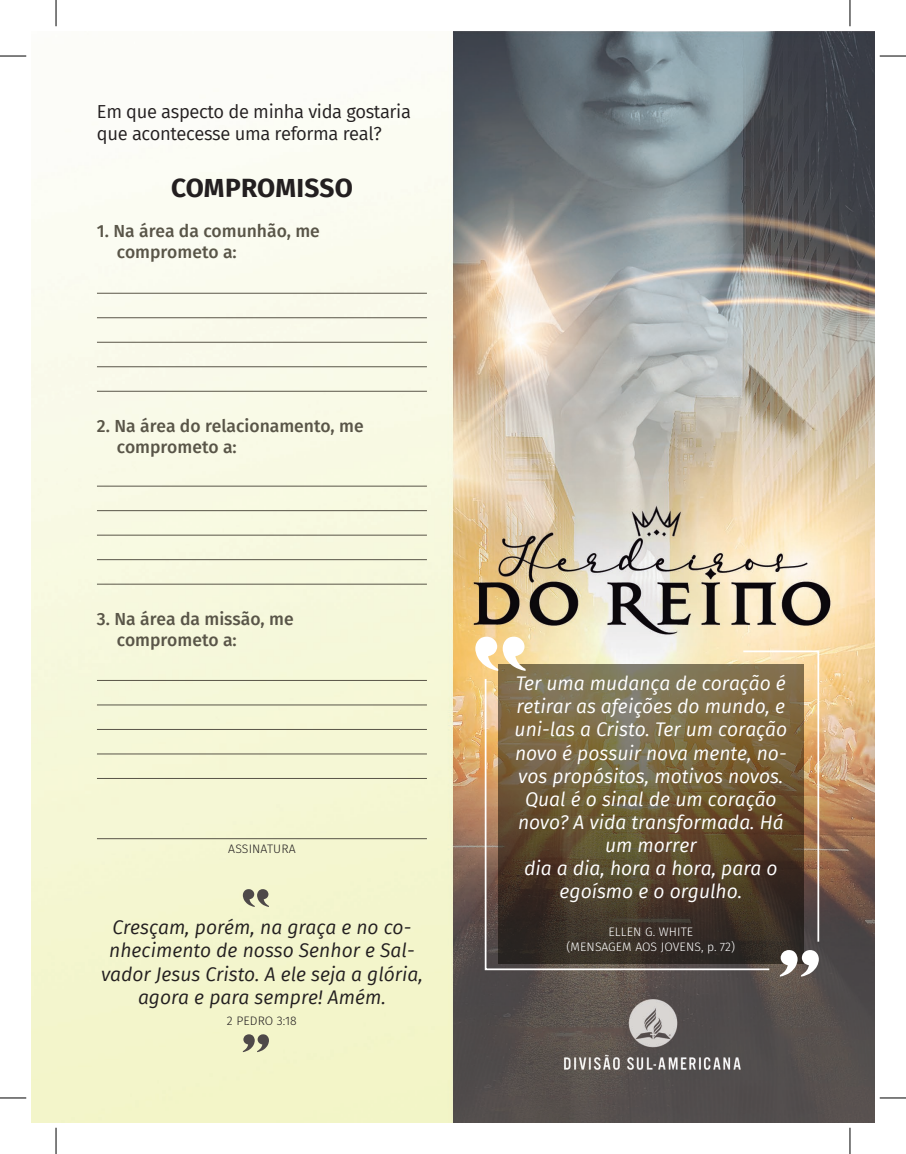
<style>
.page{position:relative;width:906px;height:1154px;background:#fff}
.page>*{position:absolute;margin:0;border:0;box-sizing:border-box;transform-origin:0 0}
.t1{font:700 26.25px "Fira Sans";letter-spacing:.005em;color:#231f20}
.t2{font:italic 19.25px/23.1px "Fira Sans";color:#fff;text-align:center}
.t3{font:italic 19.25px/23.1px "Fira Sans";color:#231f20;text-align:center}
.t4{font:18.38px/22.1px "Fira Sans";letter-spacing:-.02em;color:#231f20}
.t5{font:500 17.5px/21px "Fira Sans";color:#595548}
.t6{font:300 12.25px/14.7px "Fira Sans";letter-spacing:.01em;color:#fff;text-align:center}
.t7{font:300 12.25px "Fira Sans";letter-spacing:.01em;color:#231f20}
</style>
<div class="page">
<img style="left:31px;top:31px;width:844px;height:1092px">
<svg style="left:498px;top:663px;width:306px;height:300px;background:#80775b"></svg>
<svg style="left:741px;top:649px;width:79px;height:294px;background:#856d4f"></svg>
<svg style="left:780px;top:950px;width:39px;height:26px"></svg>
<svg style="left:475px;top:637px;width:50px;height:34px"></svg>
<svg style="left:484px;top:677px;width:287px;height:294px;background:#65543a"></svg>
<hr style="left:97px;top:293px;width:330px;height:1px;background:#595548">
<hr style="left:97px;top:317px;width:330px;height:1px;background:#595548">
<hr style="left:97px;top:342px;width:330px;height:1px;background:#595548">
<hr style="left:97px;top:366px;width:330px;height:1px;background:#595548">
<hr style="left:97px;top:391px;width:330px;height:1px;background:#595548">
<hr style="left:97px;top:486px;width:330px;height:1px;background:#595548">
<hr style="left:97px;top:510px;width:330px;height:1px;background:#595548">
<hr style="left:97px;top:535px;width:330px;height:1px;background:#595548">
<hr style="left:97px;top:559px;width:330px;height:1px;background:#595548">
<hr style="left:97px;top:584px;width:330px;height:1px;background:#595548">
<hr style="left:97px;top:680px;width:330px;height:1px;background:#595548">
<hr style="left:97px;top:704px;width:330px;height:1px;background:#595548">
<hr style="left:97px;top:729px;width:330px;height:1px;background:#595548">
<hr style="left:97px;top:753px;width:330px;height:1px;background:#595548">
<hr style="left:97px;top:778px;width:330px;height:1px;background:#595548">
<hr style="left:97px;top:838px;width:330px;height:1px;background:#595548">
<svg style="left:243px;top:889px;width:26px;height:18px"></svg>
<svg style="left:243px;top:1034px;width:26px;height:18px"></svg>
<svg style="left:0;top:56px;width:26px;height:1px"></svg>
<svg style="left:879px;top:56px;width:27px;height:1px"></svg>
<svg style="left:0;top:1097px;width:26px;height:1px"></svg>
<svg style="left:879px;top:1097px;width:27px;height:1px"></svg>
<svg style="left:56px;top:0;width:1px;height:26px"></svg>
<svg style="left:56px;top:1128px;width:1px;height:26px"></svg>
<svg style="left:849px;top:0;width:1px;height:26px"></svg>
<svg style="left:849px;top:1128px;width:1px;height:26px"></svg>
<p class="t4" style="left:97px;top:100px;width:315px">Em que aspecto de minha vida gostaria que acontecesse uma reforma real?</p>
<h1 class="t1" style="left:171px;top:165px;width:183px">COMPROMISSO</h1>
<p class="t5" style="left:117px;top:220px;width:204px;text-indent:-20px">1. Na área da comunhão, me comprometo a:</p>
<p class="t5" style="left:117px;top:414px;width:248px;text-indent:-20px">2. Na área do relacionamento, me comprometo a:</p>
<p class="t5" style="left:117px;top:607px;width:178px;text-indent:-20px">3. Na área da missão, me comprometo a:</p>
<p class="t7" style="left:228px;top:840px;width:69px">ASSINATURA</p>
<p class="t3" style="left:101px;top:916px;width:323px">Cresçam, porém, na graça e no co&shy;nhecimento de nosso Senhor e Sal&shy;vador Jesus Cristo. A ele seja a glória, agora e para sempre! Amém.</p>
<p class="t7" style="left:227px;top:1012px;width:71px">2 PEDRO 3:18</p>
<p class="t2" style="left:514px;top:671px;width:274px">Ter uma mudança de coração é retirar as afeições do mundo, e uni-las a Cristo. Ter um coração novo é possuir nova mente, no&shy;vos propósitos, motivos novos.<br>Qual é o sinal de um coração novo? A vida transformada. Há um morrer<br>dia a dia, hora a hora, para o egoísmo e o orgulho.</p>
<p class="t6" style="left:566px;top:924px;width:170px">ELLEN G. WHITE<br>(MENSAGEM AOS JOVENS, p. 72)</p>
</div>
